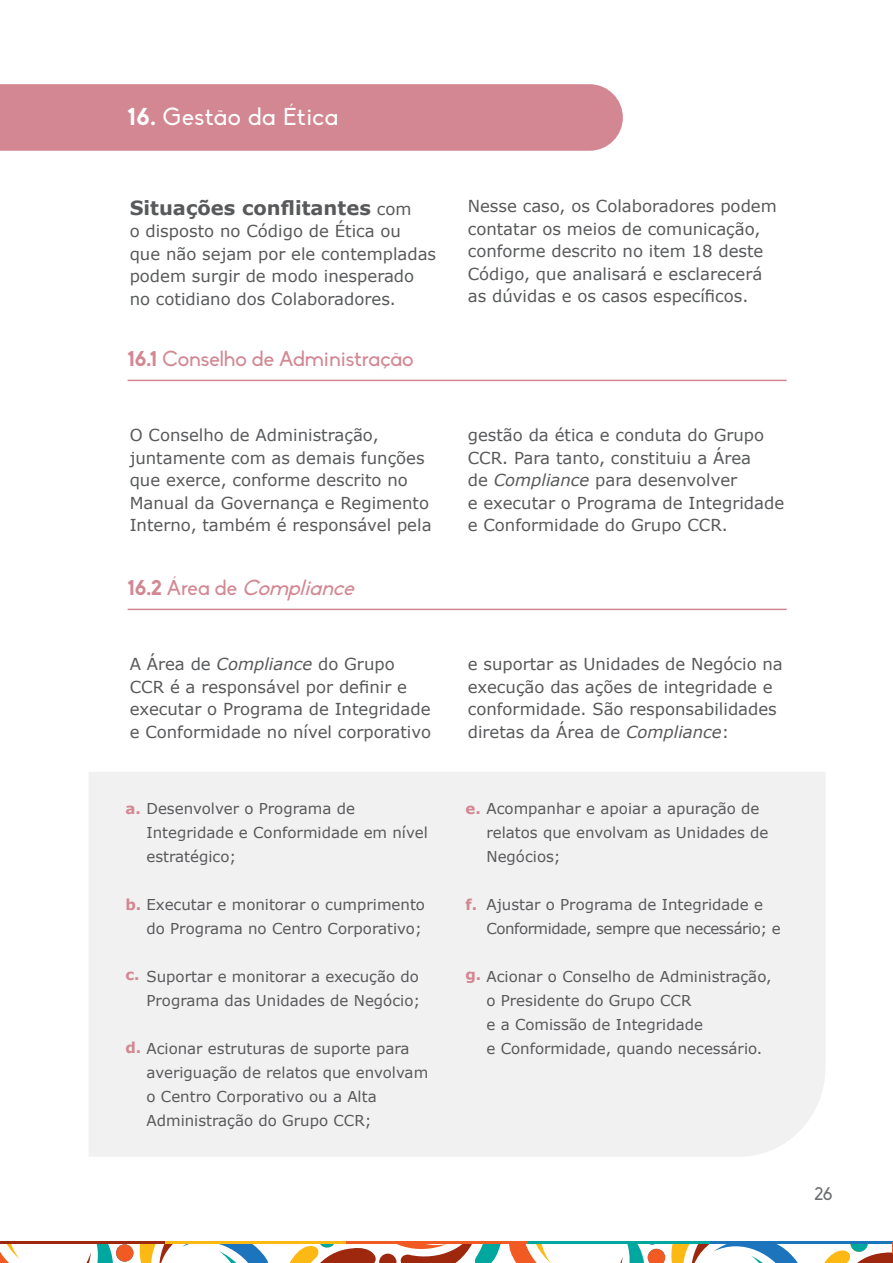
<style>
.page{position:relative;width:893px;height:1263px;background:#fff}
.page>*{position:absolute;margin:0;border:0;box-sizing:border-box;transform-origin:0 0}
.t1{font:24px "Biko";letter-spacing:.03em;color:#fff}
.t2{font:21px "Biko";color:#d38792}
.t3{font:italic 21px "Biko";color:#d38792}
.t4{font:700 19.5px "Verdana";color:#58595b}
.t5{font:18px "Biko";color:#6d6e71}
.t6{font:16.5px/22.5px "Verdana";color:#58595b}
.t7{font:15px/24px "Verdana";color:#58595b}
.t8{font:15px/24px "Verdana";letter-spacing:-.03em;color:#58595b}
.t9{font:700 15px "Verdana";color:#d38792}
.s1{font-weight:700}
.s2{font-weight:400;font-size:16.5px}
.s3{font-weight:700;font-style:normal}
.s4{font-style:normal}
.s5{font-style:italic}
.s6{font-weight:700;color:#d38792}
</style>
<div class="page">
<svg style="left:0;top:1244px;width:121px;height:19px"></svg>
<div style="left:116px;top:1244px;width:17px;height:17px;background:#f15a22;border-radius:50%"></div>
<hr style="left:164px;top:1242px;width:182px;height:2px;background:#fdb913">
<hr style="left:0;top:1242px;width:164px;height:2px;background:#9e280e">
<hr style="left:346px;top:1242px;width:183px;height:2px;background:#f15a22">
<hr style="left:529px;top:1242px;width:182px;height:2px;background:#00a79e">
<hr style="left:711px;top:1242px;width:182px;height:2px;background:#1c75bc">
<svg style="left:131px;top:1243px;width:762px;height:20px"></svg>
<div style="left:0;top:84px;width:623px;height:67px;background:#d38792"></div>
<hr style="left:128px;top:380px;width:659px;height:1px;background:#d38792">
<hr style="left:128px;top:609px;width:659px;height:1px;background:#d38792">
<div style="left:89px;top:772px;width:736px;height:384px;background:#f1f1f2"></div>
<h1 class="t1" style="left:128px;top:103px;width:212px"><span class="s1">16.</span> Gestão da Ética</h1>
<p class="t4" style="left:130px;top:194px;width:283px">Situações conflitantes <span class="s2">com</span></p>
<p class="t6" style="left:130px;top:220px;width:308px">o disposto no Código de Ética ou<br>que não sejam por ele contempladas podem surgir de modo inesperado no cotidiano dos Colaboradores.</p>
<p class="t2" style="left:128px;top:347px;width:288px"><span class="s1">16.1</span> Conselho de Administração</p>
<p class="t6" style="left:130px;top:424px;width:303px">O Conselho de Administração, juntamente com as demais funções que exerce, conforme descrito no<br>Manual da Governança e Regimento<br>Interno, também é responsável pela</p>
<p class="t3" style="left:128px;top:576px;width:234px"><span class="s3">1 6 . 2</span> <span class="s4">Á r e a d e</span> Compliance</p>
<p class="t6" style="left:130px;top:653px;width:303px">A Área de <span class="s5">Compliance</span> do Grupo CCR é a responsável por definir e executar o Programa de Integridade e Conformidade no nível corporativo</p>
<p class="t7" style="left:146px;top:796px;width:283px;text-indent:-21px"><span class="s6">a.</span> Desenvolver o Programa de<br>Integridade e Conformidade em nível estratégico;</p>
<p class="t7" style="left:125px;top:892px;width:301px;text-align:right"><span class="s6">b.</span> Executar e monitorar o cumprimento do Programa no Centro Corporativo;</p>
<p class="t7" style="left:146px;top:964px;width:275px">Suportar e monitorar a execução do<br>Programa das Unidades de Negócio;</p>
<p class="t7" style="left:146px;top:1036px;width:283px;text-indent:-21px"><span class="s6">d.</span> Acionar estruturas de suporte para averiguação de relatos que envolvam o Centro Corporativo ou a Alta Administração do Grupo CCR;</p>
<p class="t9" style="left:125px;top:964px;width:16px">c.</p>
<p class="t6" style="left:468px;top:195px;width:311px">Nesse caso, os Colaboradores podem contatar os meios de comunicação, conforme descrito no item 18 deste Código, que analisará e esclarecerá as dúvidas e os casos específicos.</p>
<p class="t6" style="left:468px;top:424px;width:318px">gestão da ética e conduta do Grupo<br>CCR. Para tanto, constituiu a Área<br>de <span class="s5">Compliance</span> para desenvolver<br>e executar o Programa de Integridade e Conformidade do Grupo CCR.</p>
<p class="t6" style="left:468px;top:653px;width:317px">e suportar as Unidades de Negócio na execução das ações de integridade e conformidade. São responsabilidades diretas da Área de <span class="s5">Compliance</span>:</p>
<p class="t7" style="left:486px;top:796px;width:284px;text-indent:-21px"><span class="s6">e.</span> Acompanhar e apoiar a apuração de relatos que envolvam as Unidades de<br>Negócios;</p>
<p class="t8" style="left:486px;top:892px;width:296px">Ajustar o Programa de Integridade e<br>Conformidade, sempre que necessário; e</p>
<p class="t7" style="left:486px;top:964px;width:287px">Acionar o Conselho de Administração, o Presidente do Grupo CCR<br>e a Comissão de Integridade<br>e Conformidade, quando necessário.</p>
<p class="t9" style="left:465px;top:894px;width:13px">f.</p>
<p class="t9" style="left:465px;top:964px;width:17px">g.</p>
<p class="t5" style="left:814px;top:1183px;width:20px">26</p>
</div>
